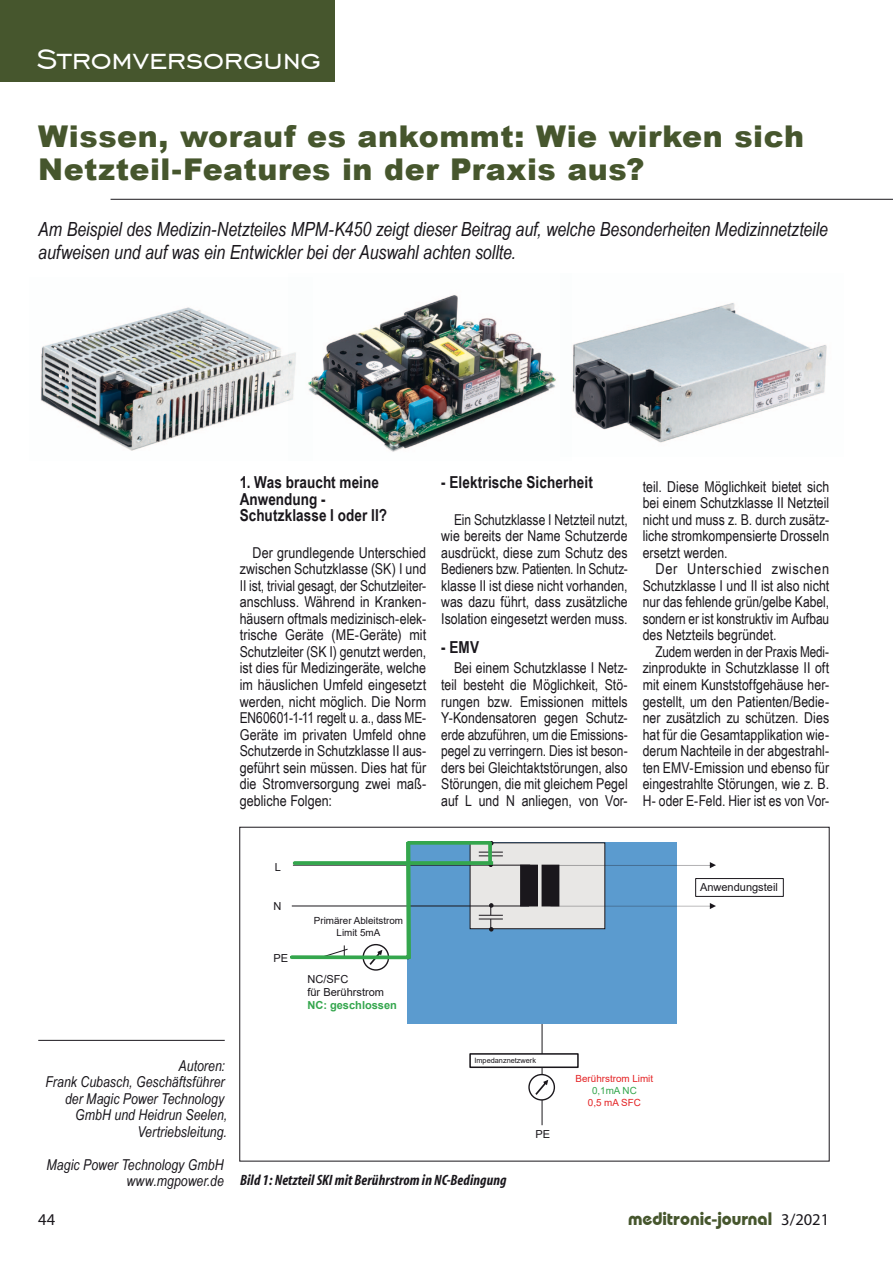
<style>
.page{position:relative;width:893px;height:1263px;background:#fff}
.page>*{position:absolute;margin:0;border:0;box-sizing:border-box;transform-origin:0 0}
.t1{font:36px "Engravers Gothic BT";letter-spacing:-.01em;color:#fff}
.t2{font:900 30px/33px "Arial";letter-spacing:.015em;color:#46562d}
.t3{font:italic 19.5px/23.4px "Arial Narrow";letter-spacing:-.005em;color:#1a171c}
.t4{font:700 18px "Bauhaus IT Cby BT";color:#46562d}
.t5{font:700 16.5px/16.5px "Arial Narrow";letter-spacing:.005em;color:#1a171c}
.t6{font:16.5px "Myriad Pro";color:#1a171c}
.t7{font:15px/16.5px "Arial Narrow";letter-spacing:.005em;color:#1a171c;text-align:justify}
.t8{font:15px/16.5px "Arial Narrow";letter-spacing:.005em;color:#1a171c;text-align:justify;scale:.95 1}
.t9{font:15px/16.5px "Arial Narrow";letter-spacing:.005em;color:#1a171c;text-align:justify;scale:1.04 1}
.t10{font:italic 15px/16.5px "Arial Narrow";letter-spacing:.005em;color:#1a171c;text-align:right}
.t11{font:italic 700 condensed 15px "Myriad";letter-spacing:.01em;color:#1a171c}
.t12{font:11.1px/13.2px "Arial";color:#1a171c}
.t13{font:700 11.1px "Arial";color:#34a64d}
.t14{font:9.9px/11.9px "Arial";color:#1a171c;text-align:center}
.t15{font:9.9px "Arial";color:#e42325}
.t16{font:9.9px "Arial";color:#34a64d}
.t17{font:7.35px "Arial";color:#1a171c}
.s1{font-family:"Myriad Pro";font-weight:400;font-size:16.5px;color:#1a171c}
</style>
<div class="page">
<div style="left:0;top:0;width:334px;height:82px;background:#46562d"></div>
<hr style="left:38px;top:1040px;width:187px;height:1px;background:#1a171c">
<hr style="left:111px;top:199px;width:782px;height:1px;background:#1a171c">
<img style="left:40px;top:307px;width:248px;height:144px">
<img style="left:572px;top:303px;width:255px;height:140px">
<img style="left:288px;top:295px;width:268px;height:157px">
<hr style="left:542px;top:1024px;width:1px;height:101px;background:#1a171c">
<div style="left:407px;top:843px;width:270px;height:181px;background:#5b9bcf"></div>
<div style="left:470px;top:843px;width:135px;height:86px;background:#e8e7e5"></div>
<div style="left:470px;top:842px;width:135px;height:87px;border:1px solid #1a171c"></div>
<div style="left:521px;top:865px;width:16px;height:41px;background:#1a171c"></div>
<div style="left:520px;top:865px;width:18px;height:41px;border:1px solid #1a171c"></div>
<div style="left:542px;top:865px;width:17px;height:41px;background:#1a171c"></div>
<hr style="left:293px;top:865px;width:237px;height:1px;background:#1a171c">
<hr style="left:292px;top:906px;width:237px;height:1px;background:#1a171c">
<svg style="left:479px;top:841px;width:24px;height:26px"></svg>
<svg style="left:479px;top:903px;width:24px;height:28px"></svg>
<svg style="left:550px;top:862px;width:166px;height:6px"></svg>
<svg style="left:550px;top:903px;width:166px;height:6px"></svg>
<div style="left:695px;top:878px;width:88px;height:19px;border:1px solid #1a171c"></div>
<svg style="left:327px;top:945px;width:21px;height:10px"></svg>
<div style="left:470px;top:1054px;width:108px;height:13px;background:#fff"></div>
<div style="left:469px;top:1053px;width:110px;height:15px;border:2px solid #1a171c"></div>
<hr style="left:293px;top:862px;width:199px;height:2px;background:#34a64d">
<svg style="left:488px;top:842px;width:4px;height:19px"></svg>
<svg style="left:413px;top:841px;width:78px;height:4px"></svg>
<hr style="left:290px;top:956px;width:117px;height:3px;background:#34a64d">
<svg style="left:363px;top:945px;width:25px;height:25px"></svg>
<div style="left:362px;top:944px;width:27px;height:27px;border:1px solid #1a171c;border-radius:50%"></div>
<svg style="left:369px;top:950px;width:13px;height:15px"></svg>
<svg style="left:529px;top:1074px;width:25px;height:26px"></svg>
<div style="left:528px;top:1074px;width:27px;height:26px;border:1px solid #1a171c;border-radius:50%"></div>
<svg style="left:535px;top:1080px;width:13px;height:15px"></svg>
<svg style="left:294px;top:861px;width:199px;height:4px"></svg>
<svg style="left:405px;top:841px;width:8px;height:119px"></svg>
<svg style="left:291px;top:955px;width:117px;height:4px"></svg>
<h1 class="t1" style="left:36px;top:39px;width:286px">Stromversorgung</h1>
<h2 class="t2" style="left:38px;top:119px;width:767px">Wissen, worauf es ankommt: Wie wirken sich<br>Netzteil-Features in der Praxis aus?</h2>
<h3 class="t3" style="left:38px;top:217px;width:791px">Am Beispiel des Medizin-Netzteiles MPM-K450 zeigt dieser Beitrag auf, welche Besonderheiten Medizinnetzteile aufweisen und auf was ein Entwickler bei der Auswahl achten sollte.</h3>
<p class="t5" style="left:240px;top:474px;width:149px">1. Was braucht meine<br>Anwendung -<br>Schutzklasse I oder II?</p>
<p class="t7" style="left:240px;top:544px;width:188px;text-indent:13px">Der grundlegende Unterschied zwischen Schutzklasse (SK) I und II ist, trivial gesagt, der Schutzleiter&shy;anschluss. Während in Kranken&shy;häusern oftmals medizinisch-elek&shy;trische Geräte (ME-Geräte) mit Schutzleiter (SK I) genutzt werden, ist dies für Medizingeräte, welche im häuslichen Umfeld eingesetzt werden, nicht möglich. Die Norm EN60601-1-11 regelt u. a., dass ME-Geräte im privaten Umfeld ohne Schutzerde in Schutzklasse II aus&shy;geführt sein müssen. Dies hat für die Stromversorgung zwei maß&shy;gebliche Folgen:</p>
<p class="t5" style="left:441px;top:474px;width:153px">- Elektrische Sicherheit</p>
<p class="t7" style="left:441px;top:510px;width:188px;text-indent:13px">Ein Schutzklasse I Netzteil nutzt, wie bereits der Name Schutzerde ausdrückt, diese zum Schutz des Bedieners bzw. Patienten. In Schutz&shy;klasse II ist diese nicht vorhanden, was dazu führt, dass zusätzliche Isolation eingesetzt werden muss.</p>
<p class="t5" style="left:441px;top:638px;width:39px">- EMV</p>
<p class="t7" style="left:441px;top:659px;width:188px;text-indent:13px">Bei einem Schutzklasse I Netz&shy;teil besteht die Möglichkeit, Stö&shy;rungen bzw. Emissionen mittels Y-Kondensatoren gegen Schutz&shy;erde abzuführen, um die Emissions&shy;pegel zu verringern. Dies ist beson&shy;ders bei Gleichtaktstörungen, also Störungen, die mit gleichem Pegel auf L und N anliegen, von Vor-</p>
<p class="t7" style="left:643px;top:477px;width:188px">teil. Diese Möglichkeit bietet sich bei einem Schutzklasse II Netzteil nicht und muss z. B. durch zusätz&shy;liche stromkompensierte Drosseln ersetzt werden.</p>
<p class="t9" style="left:643px;top:560px;width:181px;text-indent:13px">Der Unterschied zwischen Schutzklasse I und II ist also nicht nur das fehlende grün/gelbe Kabel, sondern er ist konstruktiv im Aufbau des Netzteils begründet.</p>
<p class="t8" style="left:643px;top:643px;width:198px;text-indent:13px">Zudem werden in der Praxis Medi&shy;zinprodukte in Schutzklasse II oft mit einem Kunststoffgehäuse her&shy;gestellt, um den Patienten/Bedie&shy;ner zusätzlich zu schützen. Dies hat für die Gesamtapplikation wie&shy;derum Nachteile in der abgestrahl&shy;ten EMV-Emission und ebenso für eingestrahlte Störungen, wie z. B.<br>H- oder E-Feld. Hier ist es von Vor-</p>
<p class="t12" style="left:275px;top:860px;width:8px">L</p>
<p class="t12" style="left:274px;top:899px;width:9px">N</p>
<p class="t12" style="left:274px;top:951px;width:16px">PE</p>
<p class="t14" style="left:314px;top:915px;width:91px">Primärer Ableitstrom<br>Limit 5mA</p>
<p class="t12" style="left:307px;top:972px;width:78px">NC/SFC<br>für Berührstrom</p>
<p class="t13" style="left:307px;top:997px;width:91px">NC: geschlossen</p>
<p class="t10" style="left:46px;top:1057px;width:183px">Autoren:<br>Frank Cubasch, Geschäftsführer der Magic Power Technology<br>GmbH und Heidrun Seelen,<br>Vertriebsleitung.</p>
<p class="t10" style="left:47px;top:1156px;width:179px">Magic Power Technology GmbH www.mgpower.de</p>
<p class="t17" style="left:474px;top:1055px;width:63px">Impedanznetzwerk</p>
<p class="t11" style="left:240px;top:1173px;width:268px">Bild 1: NetzteilSKImit Berührstromin NC-Bedingung</p>
<p class="t12" style="left:535px;top:1128px;width:16px">PE</p>
<p class="t15" style="left:576px;top:1072px;width:79px">Berührstrom Limit</p>
<p class="t16" style="left:592px;top:1084px;width:46px">0,1mA NC</p>
<p class="t15" style="left:588px;top:1096px;width:55px">0,5 mA SFC</p>
<p class="t12" style="left:700px;top:881px;width:79px">Anwendungsteil</p>
<p class="t6" style="left:38px;top:1209px;width:18px">44</p>
<p class="t4" style="left:628px;top:1207px;width:203px">meditronic-journal <span class="s1">3/2021</span></p>
</div>
